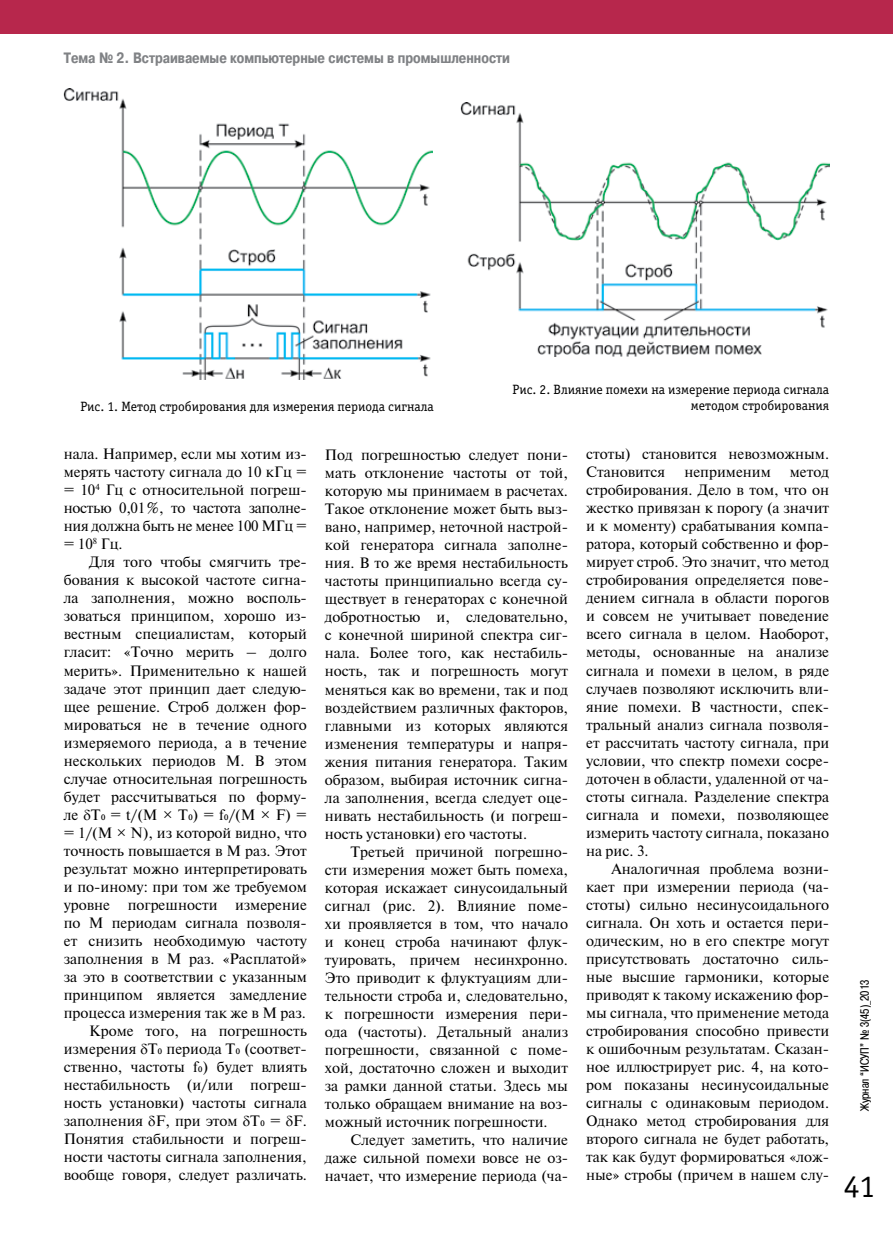
<style>
.page{position:relative;width:893px;height:1234px;background:#fff}
.page>*{position:absolute;margin:0;border:0;box-sizing:border-box;transform-origin:0 0}
.t1{font:31.5px "Officina Serif C";color:#000}
.t2{font:15px/18px "Newton";color:#000;text-align:justify}
.t3{font:700 15px "Pragmatica Cond C";color:#808285}
.t4{font:13.5px/16.2px "Officina Serif C";color:#000;text-align:right}
.t5{font:12px "Pragmatica Cond C";color:#000}
</style>
<div class="page">
<div style="left:0;top:0;width:893px;height:34px;background:#b7274c"></div>
<img style="left:64px;top:88px;width:368px;height:292px">
<img style="left:460px;top:103px;width:369px;height:253px">
<p class="t3" style="left:64px;top:50px;width:448px">Тема № 2. Встраиваемые компьютерные системы в промышленности</p>
<p class="t4" style="left:80px;top:398px;width:355px">Рис. 1. Метод стробирования для измерения периода сигнала</p>
<p class="t4" style="left:512px;top:381px;width:318px">Рис. 2. Влияние помехи на измерение периода сигнала методом стробирования</p>
<p class="t2" style="left:64px;top:444px;width:245px">нала. Например, если мы хотим из‑ мерять частоту сигнала до 10 кГц = = 10<sup>4</sup> Гц с относительной погреш‑ ностью 0,01%, то частота заполне‑ ния должна быть не менее 100 МГц = = 10<sup>8</sup> Гц.</p>
<p class="t2" style="left:64px;top:552px;width:245px;text-align:right">Для того чтобы смягчить тре‑ бования к высокой частоте сигна‑ ла заполнения, можно восполь‑ зоваться принципом, хорошо из‑ вестным специалистам, который гласит: «Точно мерить – долго мерить». Применительно к нашей задаче этот принцип дает следую‑ щее решение. Строб должен фор‑ мироваться не в течение одного измеряемого периода, а в течение нескольких периодов M. В этом случае относительная погрешность будет рассчитываться по форму‑ ле Т₀ = t/(M × Т₀) = f₀/(M × F) = = 1/(M × N), из которой видно, что точность повышается в M раз. Этот результат можно интерпретировать и по-иному: при том же требуемом уровне погрешности измерение по M периодам сигнала позволя‑ ет снизить необходимую частоту заполнения в M раз. «Расплатой» за это в соответствии с указанным принципом является замедление процесса измерения так же в M раз.<br>Кроме того, на погрешность измерения Т₀ периода T₀ (соответ‑ ственно, частоты f₀) будет влиять нестабильность (и/или погреш‑ ность установки) частоты сигнала заполнения F, при этом Т₀ = F.<br>Понятия стабильности и погреш‑ ности частоты сигнала заполнения, вообще говоря, следует различать.</p>
<p class="t2" style="left:325px;top:445px;width:245px">Под погрешностью следует пони‑ мать отклонение частоты от той, которую мы принимаем в расчетах.<br>Такое отклонение может быть выз‑ вано, например, неточной настрой‑ кой генератора сигнала заполне‑ ния. В то же время нестабильность частоты принципиально всегда су‑ ществует в генераторах с конечной добротностью и, следовательно, с конечной шириной спектра сиг‑ нала. Более того, как нестабиль‑ ность, так и погрешность могут меняться как во времени, так и под воздействием различных факторов, главными из которых являются изменения температуры и напря‑ жения питания генератора. Таким образом, выбирая источник сигна‑ ла заполнения, всегда следует оце‑ нивать нестабильность (и погреш‑ ность установки) его частоты.</p>
<p class="t2" style="left:325px;top:841px;width:245px;text-indent:26px">Третьей причиной погрешно‑ сти измерения может быть помеха, которая искажает синусоидальный сигнал (рис. 2). Влияние поме‑ хи проявляется в том, что начало и конец строба начинают флук‑ туировать, причем несинхронно.<br>Это приводит к флуктуациям дли‑ тельности строба и, следовательно, к погрешности измерения пери‑ ода (частоты). Детальный анализ погрешности, связанной с поме‑ хой, достаточно сложен и выходит за рамки данной статьи. Здесь мы только обращаем внимание на воз‑ можный источник погрешности.</p>
<p class="t2" style="left:325px;top:1129px;width:245px;text-indent:26px">Следует заметить, что наличие даже сильной помехи вовсе не оз‑ начает, что измерение периода (ча‑</p>
<p class="t2" style="left:586px;top:444px;width:245px">стоты) становится невозможным.<br>Становится</p>
<p class="t2" style="left:684px;top:462px;width:88px">неприменим</p>
<p class="t2" style="left:586px;top:462px;width:245px;text-indent:204px">метод стробирования. Дело в том, что он жестко привязан к порогу (а значит и к моменту) срабатывания компа‑ ратора, который собственно и фор‑ мирует строб. Это значит, что метод стробирования определяется пове‑ дением сигнала в области порогов и совсем не учитывает поведение всего сигнала в целом. Наоборот, методы, основанные на анализе сигнала и помехи в целом, в ряде случаев позволяют исключить вли‑ яние помехи. В частности, спек‑ тральный анализ сигнала позволя‑ ет рассчитать частоту сигнала, при условии, что спектр помехи сосре‑ доточен в области, удаленной от ча‑ стоты сигнала. Разделение спектра сигнала и помехи, позволяющее измерить частоту сигнала, показано на рис. 3.</p>
<p class="t2" style="left:586px;top:858px;width:245px;text-indent:26px">Аналогичная проблема возни‑ кает при измерении периода (ча‑ стоты) сильно несинусоидального сигнала. Он хоть и остается пери‑ одическим, но в его спектре могут присутствовать достаточно силь‑ ные высшие гармоники, которые приводят к такому искажению фор‑ мы сигнала, что применение метода стробирования способно привести к ошибочным результатам. Сказан‑ ное иллюстрирует рис. 4, на кото‑ ром показаны несинусоидальные сигналы с одинаковым периодом.<br>Однако метод стробирования для второго сигнала не будет работать, так как будут формироваться «лож‑ ные» стробы (причем в нашем слу‑</p>
<p class="t5" style="left:858px;top:1110px;width:133px;rotate:-90deg">Журнал “ИСУП” № 3(45)_2013</p>
<h1 class="t1" style="left:844px;top:1168px;width:33px">41</h1>
</div>
